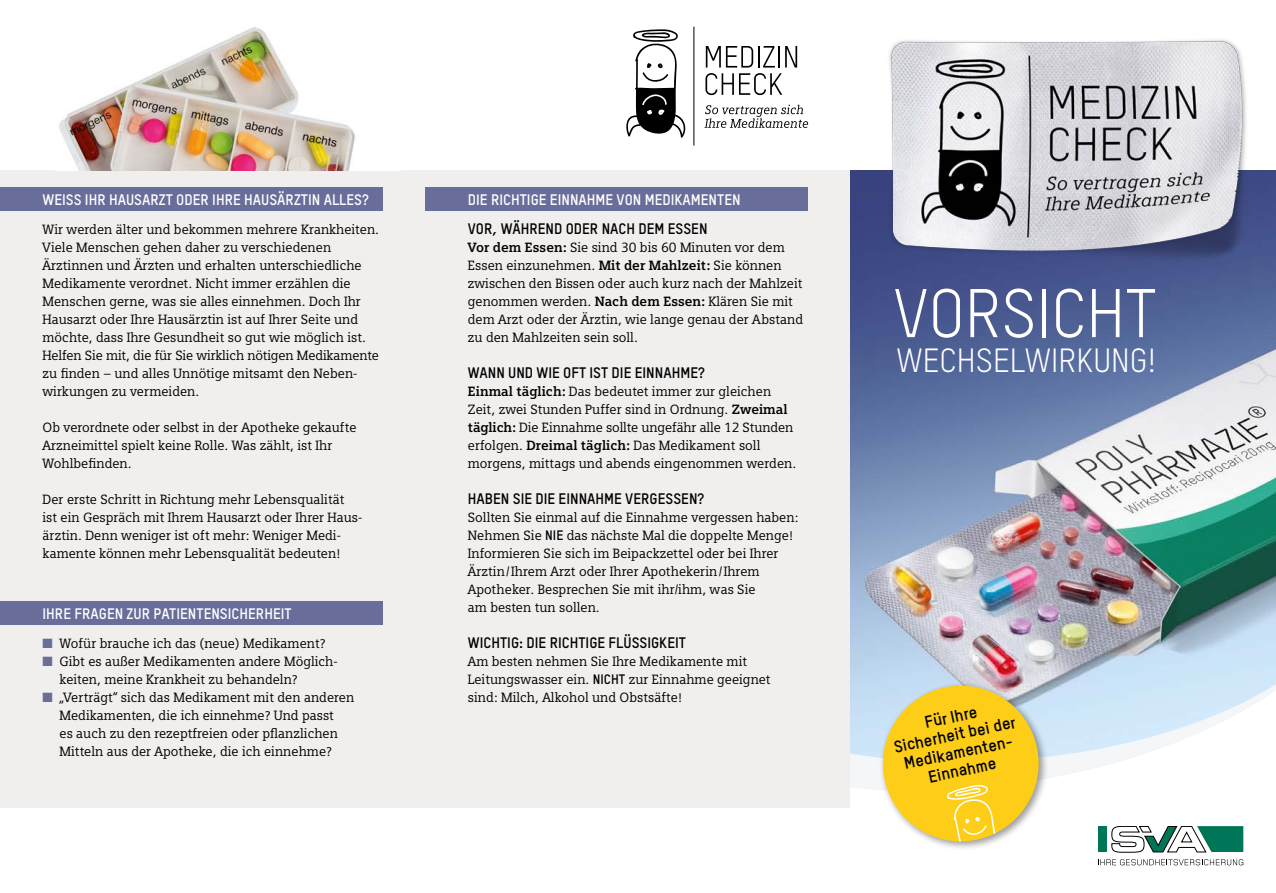
<style>
.page{position:relative;width:1276px;height:893px;background:#fff}
.page>*{position:absolute;margin:0;border:0;box-sizing:border-box;transform-origin:0 0}
.t1{font:67.5px "TSTAR";color:#fff}
.t2{font:33px "TSTAR";color:#fff}
.t3{font:700 16.5px/18px "TSTAR";color:#000;text-align:center}
.t4{font:700 15px "TSTAR";color:#000}
.t5{font:700 15px "TSTAR";color:#fff}
.t6{font:13.5px/18px "Siemens Slab";color:#000}
.s1{color:#686d9a}
.s2{font-weight:700}
.s3{font-family:"TSTAR";font-weight:700}
</style>
<div class="page">
<div style="left:0;top:170px;width:850px;height:638px;background:#f1efee"></div>
<img style="left:850px;top:170px;width:426px;height:498px">
<img style="left:875px;top:39px;width:383px;height:237px">
<svg style="left:850px;top:668px;width:426px;height:122px"></svg>
<svg style="left:626px;top:29px;width:60px;height:109px"></svg>
<hr style="left:693px;top:27px;width:1px;height:118px;background:#000">
<svg style="left:704px;top:105px;width:104px;height:23px"></svg>
<svg style="left:705px;top:46px;width:92px;height:49px"></svg>
<div style="left:0;top:187px;width:383px;height:23px;background:#686d9a"></div>
<div style="left:0;top:601px;width:383px;height:24px;background:#686d9a"></div>
<div style="left:425px;top:187px;width:383px;height:23px;background:#686d9a"></div>
<div style="left:878px;top:681px;width:170px;height:170px;background:#000;opacity:.4"></div>
<svg style="left:875px;top:678px;width:171px;height:171px;background:#f1d463"></svg>
<div style="left:1098px;top:826px;width:8px;height:26px;background:#007658"></div>
<svg style="left:1111px;top:826px;width:132px;height:27px"></svg>
<svg style="left:1098px;top:859px;width:145px;height:6px"></svg>
<img style="left:59px;top:26px;width:296px;height:144px">
<p class="t5" style="left:43px;top:190px;width:328px">WEISS IHR HAUSARZT ODER IHRE HAUSÄRZTIN ALLES?</p>
<p class="t6" style="left:43px;top:220px;width:338px">Wir werden älter und bekommen mehrere Krankheiten.<br>Viele Menschen gehen daher zu verschiedenen Ärztinnen und Ärzten und erhalten unterschiedliche Medikamente verordnet. Nicht immer erzählen die Menschen gerne, was sie alles einnehmen. Doch Ihr Hausarzt oder Ihre Hausärztin ist auf Ihrer Seite und möchte, dass Ihre Gesundheit so gut wie möglich ist.<br>Helfen Sie mit, die für Sie wirklich nötigen Medikamente zu finden – und alles Unnötige mitsamt den Neben&shy;wirkungen zu vermeiden.</p>
<p class="t6" style="left:43px;top:418px;width:315px">Ob verordnete oder selbst in der Apotheke gekaufte<br>Arzneimittel spielt keine Rolle. Was zählt, ist Ihr<br>Wohlbefinden.</p>
<p class="t6" style="left:43px;top:490px;width:320px">Der erste Schritt in Richtung mehr Lebensqualität ist ein Gespräch mit Ihrem Hausarzt oder Ihrer Haus&shy;ärztin. Denn weniger ist oft mehr: Weniger Medi&shy;kamente können mehr Lebensqualität bedeuten!</p>
<p class="t5" style="left:43px;top:604px;width:251px">IHRE FRAGEN ZUR PATIENTENSICHERHEIT</p>
<p class="t6" style="left:43px;top:634px;width:284px"><span class="s1">■</span> Wofür brauche ich das (neue) Medikament?</p>
<p class="t6" style="left:60px;top:652px;width:280px;text-indent:-17px"><span class="s1">■</span> Gibt es außer Medikamenten andere Möglich&shy;keiten, meine Krankheit zu behandeln?</p>
<p class="t6" style="left:43px;top:688px;width:313px;text-align:center"><span class="s1">■</span> „Verträgt“ sich das Medikament mit den anderen Medikamenten, die ich einnehme? Und passt<br>es auch zu den rezeptfreien oder pflanzlichen Mitteln aus der Apotheke, die ich einnehme?</p>
<p class="t5" style="left:468px;top:190px;width:274px">DIE RICHTIGE EINNAHME VON MEDIKAMENTEN</p>
<p class="t4" style="left:468px;top:219px;width:241px">VOR, WÄHREND ODER NACH DEM ESSEN</p>
<p class="t6" style="left:468px;top:238px;width:337px"><span class="s2">Vor dem Essen:</span> Sie sind 30 bis 60 Minuten vor dem Essen einzunehmen. <span class="s2">Mit der Mahlzeit:</span> Sie können zwischen den Bissen oder auch kurz nach der Mahlzeit genommen werden. <span class="s2">Nach dem Essen:</span> Klären Sie mit dem Arzt oder der Ärztin, wie lange genau der Abstand zu den Mahlzeiten sein soll.</p>
<p class="t4" style="left:468px;top:363px;width:238px">WANN UND WIE OFT IST DIE EINNAHME?</p>
<p class="t6" style="left:468px;top:382px;width:330px"><span class="s2">Einmal täglich:</span> Das bedeutet immer zur gleichen Zeit, zwei Stunden Puffer sind in Ordnung. <span class="s2">Zweimal täglich:</span> Die Einnahme sollte ungefähr alle 12 Stunden erfolgen. <span class="s2">Dreimal täglich:</span> Das Medikament soll morgens, mittags und abends eingenommen werden.</p>
<p class="t4" style="left:468px;top:489px;width:238px">HABEN SIE DIE EINNAHME VERGESSEN?</p>
<p class="t6" style="left:468px;top:508px;width:332px">Sollten Sie einmal auf die Einnahme vergessen haben:<br>Nehmen Sie <span class="s3">NIE</span> das nächste Mal die doppelte Menge!<br>Informieren Sie sich im Beipackzettel oder bei Ihrer Ärztin/Ihrem Arzt oder Ihrer Apothekerin/Ihrem Apotheker. Besprechen Sie mit ihr/ihm, was Sie<br>am besten tun sollen.</p>
<p class="t4" style="left:468px;top:633px;width:220px">WICHTIG: DIE RICHTIGE FLÜSSIGKEIT</p>
<p class="t6" style="left:468px;top:652px;width:304px">Am besten nehmen Sie Ihre Medikamente mit<br>Leitungswasser ein. <span class="s3">NICHT</span> zur Einnahme geeignet sind: Milch, Alkohol und Obstsäfte!</p>
<h1 class="t1" style="left:893px;top:272px;width:265px">VORSICHT</h1>
<h2 class="t2" style="left:896px;top:340px;width:261px">WECHSELWIRKUNG!</h2>
<p class="t3" style="left:888px;top:721px;width:126px;rotate:-12deg">Für Ihre<br>Sicherheit bei der<br>Medikamenten-<br>Einnahme</p>
</div>
